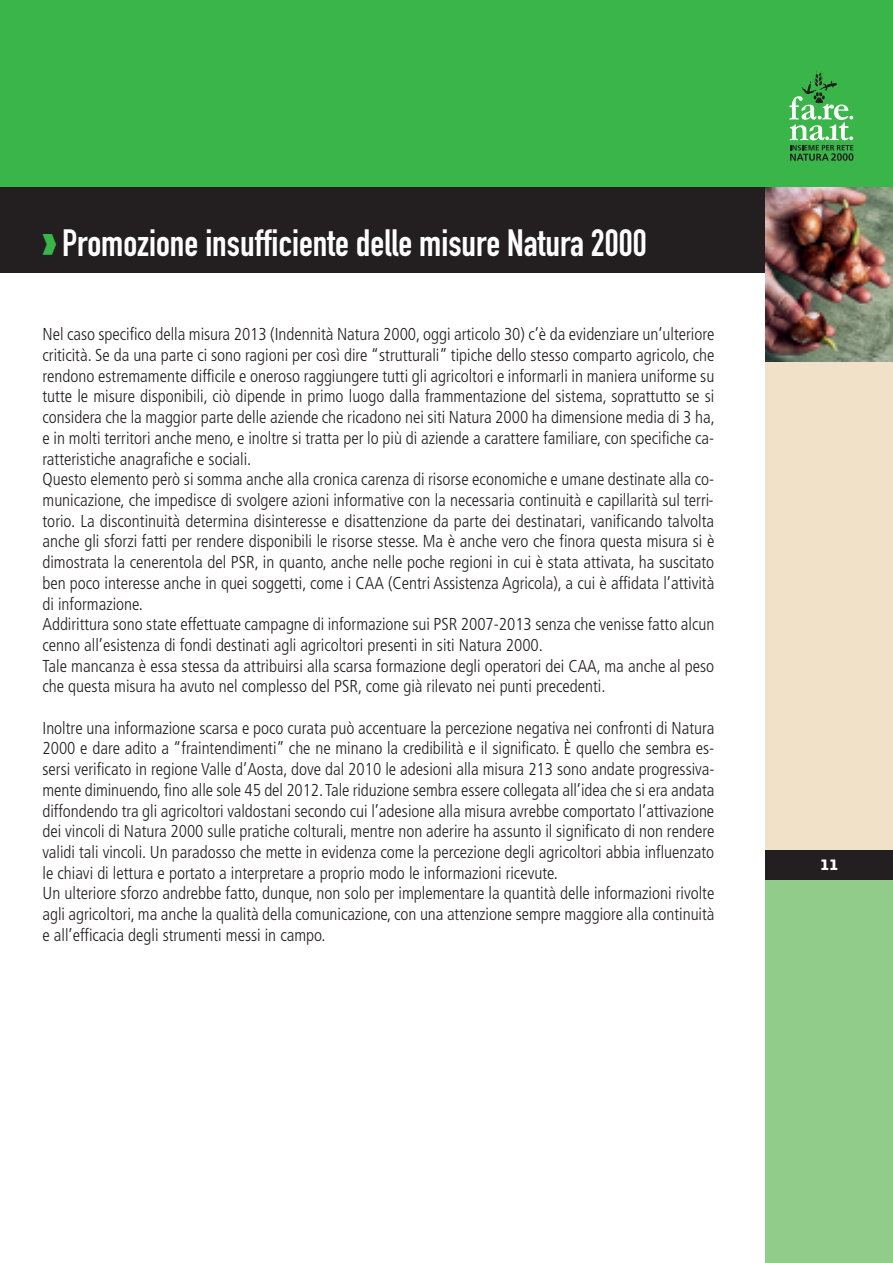
<style>
.page{position:relative;width:893px;height:1263px;background:#fff}
.page>*{position:absolute;margin:0;border:0;box-sizing:border-box;transform-origin:0 0}
.t1{font:37.5px "DIN Engschrift Alternate";color:#fff}
.t2{font:300 condensed 17.25px/20.7px "Frutiger";color:#231f20}
.t3{font:700 15.75px "American Typewriter";color:#fff}
</style>
<div class="page">
<div style="left:765px;top:0;width:128px;height:1263px;background:#f1e1c9"></div>
<div style="left:0;top:183px;width:774px;height:89px;background:#231f20"></div>
<img style="left:765px;top:187px;width:128px;height:174px">
<div style="left:765px;top:850px;width:128px;height:413px;background:#91cc8a"></div>
<div style="left:765px;top:850px;width:128px;height:30px;background:#231f20"></div>
<div style="left:0;top:0;width:893px;height:187px;background:#3ab54a"></div>
<svg style="left:789px;top:70px;width:64px;height:91px"></svg>
<h1 class="t1" style="left:62px;top:230px;width:586px">Promozione insufficiente delle misure Natura 2000</h1>
<p class="t2" style="left:43px;top:325px;width:674px">Nel caso specifico della misura 2013 (Indennità Natura 2000, oggi articolo 30) c’è da evidenziare un’ulteriore criticità. Se da una parte ci sono ragioni per così dire “strutturali” tipiche dello stesso comparto agricolo, che rendono estremamente difficile e oneroso raggiungere tutti gli agricoltori e informarli in maniera uniforme su tutte le misure disponibili, ciò dipende in primo luogo dalla frammentazione del sistema, soprattutto se si considera che la maggior parte delle aziende che ricadono nei siti Natura 2000 ha dimensione media di 3 ha, e in molti territori anche meno, e inoltre si tratta per lo più di aziende a carattere familiare, con specifiche ca&shy;ratteristiche anagrafiche e sociali.<br>Questo elemento però si somma anche alla cronica carenza di risorse economiche e umane destinate alla co&shy;municazione, che impedisce di svolgere azioni informative con la necessaria continuità e capillarità sul terri&shy;torio. La discontinuità determina disinteresse e disattenzione da parte dei destinatari, vanificando talvolta anche gli sforzi fatti per rendere disponibili le risorse stesse. Ma è anche vero che finora questa misura si è dimostrata la cenerentola del PSR, in quanto, anche nelle poche regioni in cui è stata attivata, ha suscitato ben poco interesse anche in quei soggetti, come i CAA (Centri Assistenza Agricola), a cui è affidata l’attività di informazione.<br>Addirittura sono state effettuate campagne di informazione sui PSR 2007-2013 senza che venisse fatto alcun cenno all’esistenza di fondi destinati agli agricoltori presenti in siti Natura 2000.<br>Tale mancanza è essa stessa da attribuirsi alla scarsa formazione degli operatori dei CAA, ma anche al peso che questa misura ha avuto nel complesso del PSR, come già rilevato nei punti precedenti.</p>
<p class="t2" style="left:43px;top:719px;width:673px">Inoltre una informazione scarsa e poco curata può accentuare la percezione negativa nei confronti di Natura 2000 e dare adito a “fraintendimenti” che ne minano la credibilità e il significato. È quello che sembra es&shy;sersi verificato in regione Valle d’Aosta, dove dal 2010 le adesioni alla misura 213 sono andate progressiva&shy;mente diminuendo, fino alle sole 45 del 2012.Tale riduzione sembra essere collegata all’idea che si era andata diffondendo tra gli agricoltori valdostani secondo cui l’adesione alla misura avrebbe comportato l’attivazione dei vincoli di Natura 2000 sulle pratiche colturali, mentre non aderire ha assunto il significato di non rendere validi tali vincoli. Un paradosso che mette in evidenza come la percezione degli agricoltori abbia influenzato le chiavi di lettura e portato a interpretare a proprio modo le informazioni ricevute.<br>Un ulteriore sforzo andrebbe fatto, dunque, non solo per implementare la quantità delle informazioni rivolte agli agricoltori, ma anche la qualità della comunicazione, con una attenzione sempre maggiore alla continuità e all’efficacia degli strumenti messi in campo.</p>
<p class="t3" style="left:819px;top:851px;width:21px">11</p>
</div>
